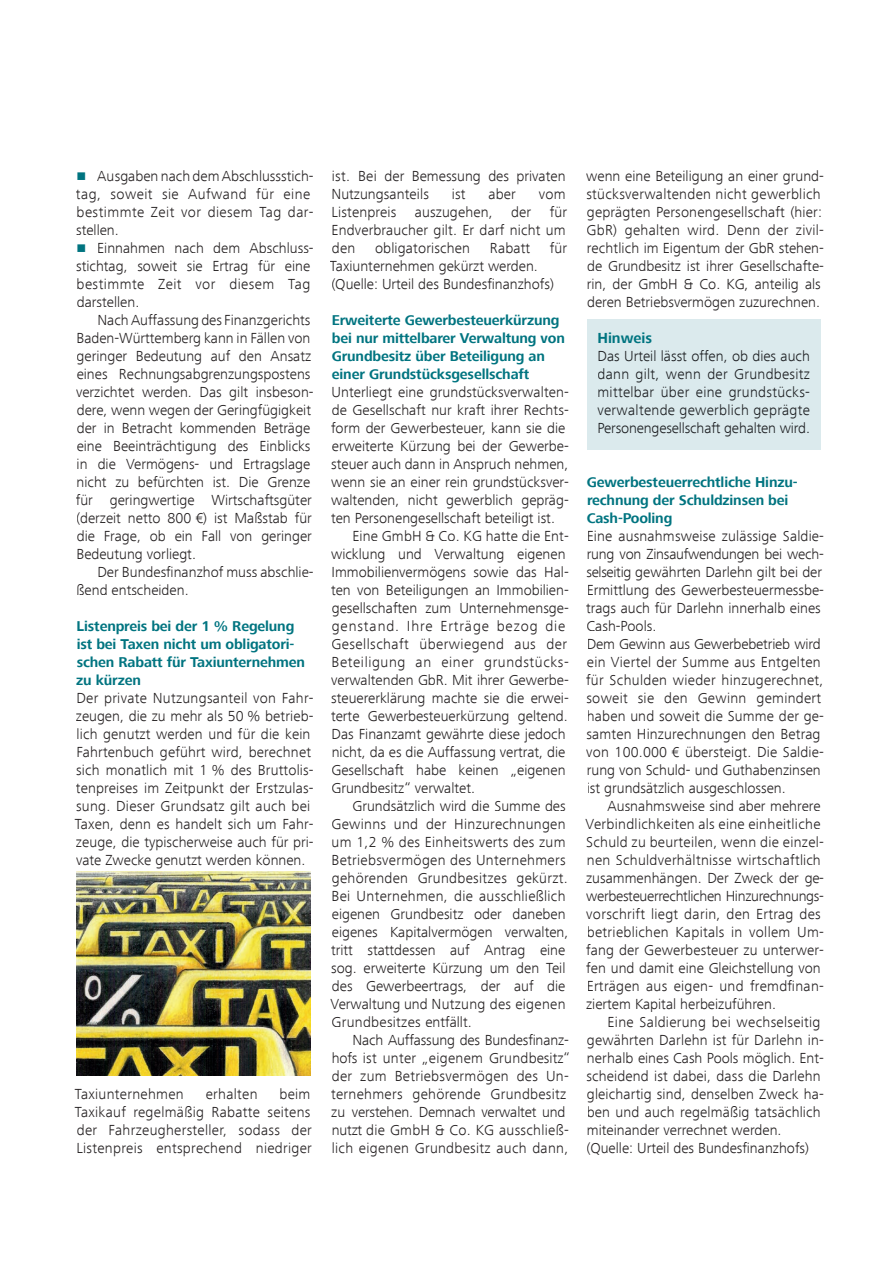
<style>
.page{position:relative;width:893px;height:1263px;background:#fff}
.page>*{position:absolute;margin:0;border:0;box-sizing:border-box;transform-origin:0 0}
.t1{font:300 15px/18px "Frutiger Next Com";color:#231f20}
.t2{font:300 15px "Frutiger Next Com";letter-spacing:.02em;color:#231f20}
.t3{font:300 15px/18px "Frutiger Next Com";letter-spacing:-.01em;color:#1a1c1f;text-align:justify}
.t4{font:300 15px/18px "Frutiger Next Com";letter-spacing:.03em;color:#231f20}
.t5{font:300 15px "Frutiger Next Com";letter-spacing:.04em;color:#231f20}
.t6{font:300 15px "Frutiger Next Com";letter-spacing:.06em;color:#231f20}
.t7{font:700 15px "Frutiger Next Com";color:#007480}
.t8{font:700 14.7px/18px "Frutiger Next Com";letter-spacing:-.01em;color:#007480}
.s1{color:#007480}
</style>
<div class="page">
<img style="left:77px;top:871px;width:233px;height:205px">
<div style="left:587px;top:319px;width:234px;height:130px;background:#dbeaed"></div>
<p class="t4" style="left:76px;top:167px;width:239px"><span class="s1">■</span> Ausgaben nach dem Abschlussstich&shy;tag, soweit sie Aufwand für eine bestimmte Zeit vor diesem Tag dar&shy;stellen.</p>
<p class="t1" style="left:76px;top:239px;width:239px"><span class="s1">■</span> Einnahmen nach dem Abschluss&shy;stichtag, soweit sie Ertrag für eine bestimmte Zeit vor diesem Tag darstellen.</p>
<p class="t1" style="left:76px;top:311px;width:239px;text-indent:22px">Nach Auffassung des Finanzgerichts Baden-Württemberg kann in Fällen von geringer Bedeutung auf den Ansatz eines Rechnungsabgrenzungspostens verzichtet werden. Das gilt insbeson&shy;dere, wenn wegen der Geringfügigkeit der in Betracht kommenden Beträge eine Beeinträchtigung des Einblicks in die Vermögens- und Ertragslage nicht zu befürchten ist. Die Grenze für geringwertige Wirtschaftsgüter (derzeit netto 800 €) ist Maßstab für die Frage, ob ein Fall von geringer Bedeutung vorliegt.</p>
<p class="t1" style="left:77px;top:563px;width:239px;text-indent:21px">Der Bundesfinanzhof muss abschlie&shy;ßend entscheiden.</p>
<p class="t8" style="left:76px;top:617px;width:230px">Listenpreis bei der 1 % Regelung ist bei Taxen nicht um obligatori&shy;schen Rabatt für Taxiunternehmen zu kürzen</p>
<p class="t1" style="left:75px;top:689px;width:240px">Der private Nutzungsanteil von Fahr&shy;zeugen, die zu mehr als 50 % betrieb&shy;lich genutzt werden und für die kein Fahrtenbuch geführt wird, berechnet sich monatlich mit 1 % des Bruttolis&shy;tenpreises im Zeitpunkt der Erstzulas&shy;sung. Dieser Grundsatz gilt auch bei Taxen, denn es handelt sich um Fahr&shy;zeuge, die typischerweise auch für pri&shy;vate Zwecke genutzt werden können.</p>
<p class="t2" style="left:75px;top:1085px;width:111px">Taxiunternehmen</p>
<p class="t2" style="left:206px;top:1085px;width:53px">erhalten</p>
<p class="t1" style="left:75px;top:1085px;width:239px;text-align:justify;text-indent:205px">beim Taxikauf regelmäßig Rabatte seitens der Fahrzeughersteller, sodass der Listenpreis entsprechend niedriger</p>
<p class="t1" style="left:332px;top:167px;width:235px">ist. Bei der Bemessung des privaten<br>Nutzungsanteils</p>
<p class="t1" style="left:452px;top:185px;width:15px">ist</p>
<p class="t1" style="left:489px;top:185px;width:29px">aber</p>
<p class="t1" style="left:332px;top:185px;width:237px;text-align:justify;text-indent:207px">vom Listenpreis auszugehen, der für Endverbraucher gilt. Er darf nicht um den</p>
<p class="t1" style="left:375px;top:239px;width:97px">obligatorischen</p>
<p class="t1" style="left:490px;top:239px;width:42px">Rabatt</p>
<p class="t1" style="left:550px;top:239px;width:19px">für</p>
<p class="t1" style="left:330px;top:257px;width:225px">Taxiunternehmen gekürzt werden. (Quelle: Urteil des Bundesfinanzhofs)</p>
<p class="t8" style="left:332px;top:311px;width:235px">Erweiterte Gewerbesteuerkürzung bei nur mittelbarer Verwaltung von Grundbesitz über Beteiligung an einer Grundstücksgesellschaft</p>
<p class="t1" style="left:331px;top:383px;width:239px">Unterliegt eine grundstücksverwalten-</p>
<p class="t1" style="left:332px;top:401px;width:238px">de Gesellschaft nur kraft ihrer Rechts-</p>
<p class="t1" style="left:331px;top:419px;width:236px">form der Gewerbesteuer, kann sie die</p>
<p class="t1" style="left:332px;top:437px;width:238px">erweiterte Kürzung bei der Gewerbe-</p>
<p class="t1" style="left:331px;top:455px;width:239px">steuer auch dann in Anspruch nehmen,</p>
<p class="t1" style="left:331px;top:473px;width:239px">wenn sie an einer rein grundstücksver-</p>
<p class="t1" style="left:331px;top:491px;width:239px">waltenden, nicht gewerblich gepräg-</p>
<p class="t1" style="left:331px;top:509px;width:225px">ten Personengesellschaft beteiligt ist.</p>
<p class="t1" style="left:352px;top:527px;width:218px">Eine GmbH &amp; Co. KG hatte die Ent-</p>
<p class="t1" style="left:331px;top:545px;width:236px">wicklung und Verwaltung eigenen</p>
<p class="t1" style="left:332px;top:563px;width:239px">Immobilienvermögens sowie das Hal-</p>
<p class="t1" style="left:331px;top:581px;width:239px">ten von Beteiligungen an Immobilien-</p>
<p class="t1" style="left:332px;top:599px;width:239px">gesellschaften zum Unternehmensge-</p>
<p class="t6" style="left:332px;top:617px;width:235px">genstand. Ihre Erträge bezog die</p>
<p class="t4" style="left:331px;top:635px;width:237px">Gesellschaft überwiegend aus der</p>
<p class="t5" style="left:332px;top:653px;width:239px">Beteiligung an einer grundstücks-</p>
<p class="t1" style="left:331px;top:671px;width:239px">verwaltenden GbR. Mit ihrer Gewerbe-</p>
<p class="t1" style="left:331px;top:689px;width:239px">steuererklärung machte sie die erwei-</p>
<p class="t1" style="left:331px;top:707px;width:238px">terte Gewerbesteuerkürzung geltend.</p>
<p class="t1" style="left:332px;top:725px;width:236px">Das Finanzamt gewährte diese jedoch</p>
<p class="t1" style="left:332px;top:743px;width:235px">nicht, da es die Auffassung vertrat, die</p>
<p class="t1" style="left:331px;top:761px;width:236px">Gesellschaft habe keinen „eigenen</p>
<p class="t1" style="left:331px;top:779px;width:145px">Grundbesitz“ verwaltet.</p>
<p class="t1" style="left:352px;top:797px;width:215px">Grundsätzlich wird die Summe des</p>
<p class="t2" style="left:331px;top:815px;width:236px">Gewinns und der Hinzurechnungen</p>
<p class="t2" style="left:332px;top:833px;width:235px">um 1,2 % des Einheitswerts des zum</p>
<p class="t2" style="left:332px;top:851px;width:236px">Betriebsvermögen des Unternehmers</p>
<p class="t2" style="left:332px;top:869px;width:238px">gehörenden Grundbesitzes gekürzt.</p>
<p class="t2" style="left:332px;top:887px;width:236px">Bei Unternehmen, die ausschließlich</p>
<p class="t1" style="left:332px;top:905px;width:235px">eigenen Grundbesitz oder daneben</p>
<p class="t1" style="left:332px;top:923px;width:238px">eigenes Kapitalvermögen verwalten,</p>
<p class="t1" style="left:331px;top:941px;width:236px">tritt stattdessen auf Antrag eine</p>
<p class="t1" style="left:331px;top:959px;width:236px">sog. erweiterte Kürzung um den Teil</p>
<p class="t1" style="left:332px;top:977px;width:235px">des Gewerbeertrags, der auf die</p>
<p class="t2" style="left:330px;top:995px;width:237px">Verwaltung und Nutzung des eigenen</p>
<p class="t2" style="left:331px;top:1013px;width:142px">Grundbesitzes entfällt.</p>
<p class="t1" style="left:352px;top:1031px;width:218px">Nach Auffassung des Bundesfinanz-</p>
<p class="t2" style="left:332px;top:1049px;width:240px">hofs ist unter „eigenem Grundbesitz“</p>
<p class="t2" style="left:332px;top:1067px;width:238px">der zum Betriebsvermögen des Un-</p>
<p class="t2" style="left:331px;top:1085px;width:237px">ternehmers gehörende Grundbesitz</p>
<p class="t1" style="left:331px;top:1103px;width:236px">zu verstehen. Demnach verwaltet und</p>
<p class="t2" style="left:332px;top:1121px;width:239px">nutzt die GmbH &amp; Co. KG ausschließ-</p>
<p class="t2" style="left:332px;top:1139px;width:238px">lich eigenen Grundbesitz auch dann,</p>
<p class="t1" style="left:586px;top:167px;width:239px">wenn eine Beteiligung an einer grund&shy;stücksverwaltenden nicht gewerblich geprägten Personengesellschaft (hier:<br>GbR) gehalten wird. Denn der zivil&shy;rechtlich im Eigentum der GbR stehen&shy;de Grundbesitz ist ihrer Gesellschafte&shy;rin, der GmbH &amp; Co. KG, anteilig als deren Betriebsvermögen zuzurechnen.</p>
<p class="t7" style="left:597px;top:329px;width:56px">Hinweis</p>
<p class="t3" style="left:597px;top:347px;width:214px">Das Urteil lässt offen, ob dies auch dann gilt, wenn der Grundbesitz mittelbar über eine grundstücks&shy;verwaltende gewerblich geprägte Personengesellschaft gehalten wird.</p>
<p class="t8" style="left:587px;top:473px;width:212px">Gewerbesteuerrechtliche Hinzu&shy;rechnung der Schuldzinsen bei<br>Cash-Pooling</p>
<p class="t1" style="left:586px;top:527px;width:239px">Eine ausnahmsweise zulässige Saldie&shy;rung von Zinsaufwendungen bei wech&shy;selseitig gewährten Darlehn gilt bei der Ermittlung des Gewerbesteuermessbe&shy;trags auch für Darlehn innerhalb eines Cash-Pools.<br>Dem Gewinn aus Gewerbebetrieb wird ein Viertel der Summe aus Entgelten für Schulden wieder hinzugerechnet, soweit sie den Gewinn gemindert haben und soweit die Summe der ge&shy;samten Hinzurechnungen den Betrag von 100.000 € übersteigt. Die Saldie&shy;rung von Schuld- und Guthabenzinsen ist grundsätzlich ausgeschlossen.</p>
<p class="t1" style="left:586px;top:797px;width:240px;text-indent:22px">Ausnahmsweise sind aber mehrere Verbindlichkeiten als eine einheitliche Schuld zu beurteilen, wenn die einzel&shy;nen Schuldverhältnisse wirtschaftlich zusammenhängen. Der Zweck der ge&shy;werbesteuerrechtlichen Hinzurechnungs&shy;vorschrift liegt darin, den Ertrag des betrieblichen Kapitals in vollem Um&shy;fang der Gewerbesteuer zu unterwer&shy;fen und damit eine Gleichstellung von Erträgen aus eigen- und fremdfinan&shy;ziertem Kapital herbeizuführen.</p>
<p class="t1" style="left:586px;top:1013px;width:239px;text-indent:21px">Eine Saldierung bei wechselseitig gewährten Darlehn ist für Darlehn in&shy;nerhalb eines Cash Pools möglich. Ent&shy;scheidend ist dabei, dass die Darlehn gleichartig sind, denselben Zweck ha&shy;ben und auch regelmäßig tatsächlich miteinander verrechnet werden. (Quelle: Urteil des Bundesfinanzhofs)</p>
</div>
